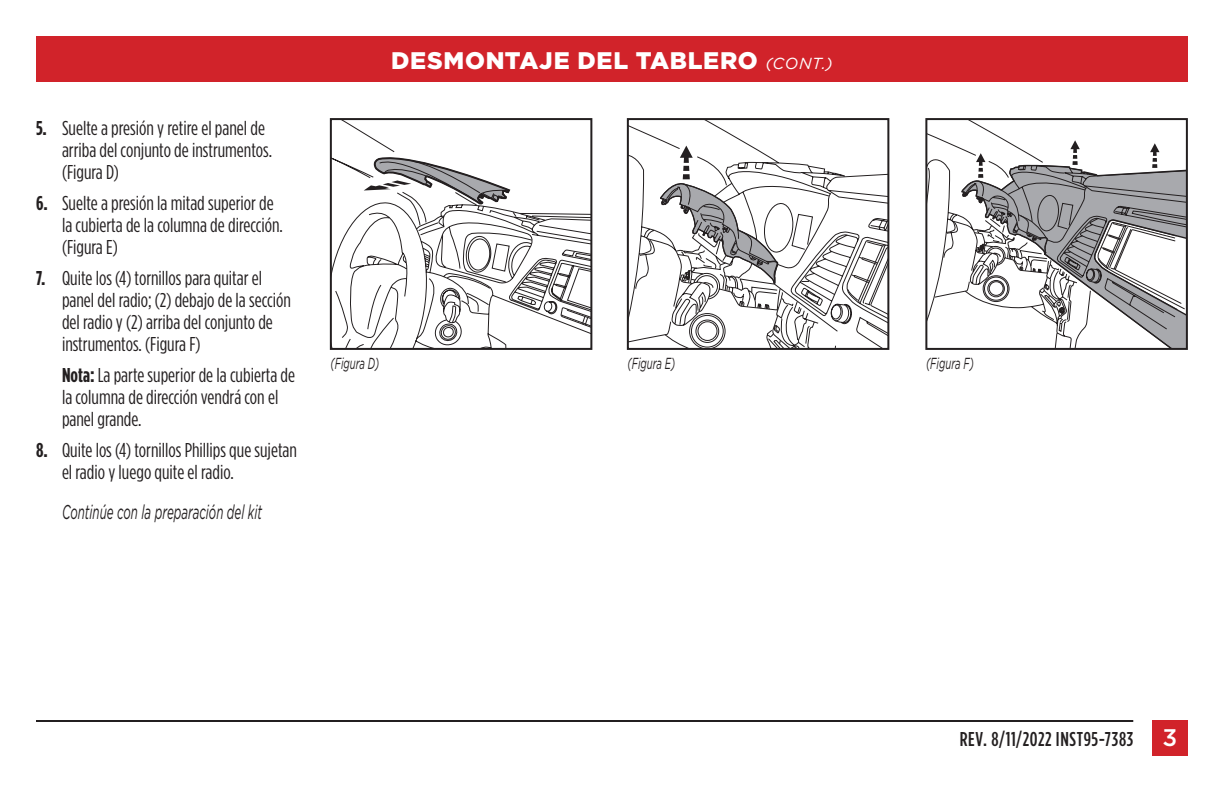
<style>
.page{position:relative;width:1224px;height:792px;background:#fff}
.page>*{position:absolute;margin:0;border:0;box-sizing:border-box;transform-origin:0 0}
.t1{font:900 24px "Gotham";letter-spacing:.03em;color:#fff}
.t2{font:20px/22px "Gotham Condensed";color:#231f20}
.t3{font:italic 20px "Gotham";color:#231f20;scale:.58 1}
.t4{font:500 20px "Gotham Condensed";letter-spacing:.03em;color:#231f20}
.t5{font:italic 16px "Gotham";color:#231f20;scale:.6 1}
.s1{font-weight:700}
.s2{font-weight:400;font-style:italic;font-size:16px}
.s3{font-family:"Gotham";font-size:24px;color:#fff}
</style>
<div class="page">
<div style="left:36px;top:36px;width:1152px;height:45px;background:#d1232a"></div>
<hr style="left:36px;top:720px;width:1097px;height:2px;background:#231f20">
<div style="left:1152px;top:720px;width:36px;height:36px;background:#d1232a"></div>
<svg style="left:928px;top:121px;width:77px;height:59px"></svg>
<svg style="left:928px;top:180px;width:34px;height:139px"></svg>
<svg style="left:962px;top:140px;width:223px;height:207px"></svg>
<div style="left:925px;top:118px;width:263px;height:232px;border:2px solid #231f20"></div>
<svg style="left:630px;top:146px;width:256px;height:201px"></svg>
<div style="left:627px;top:118px;width:262px;height:232px;border:2px solid #231f20"></div>
<svg style="left:333px;top:121px;width:256px;height:226px"></svg>
<div style="left:330px;top:118px;width:262px;height:232px;border:2px solid #231f20"></div>
<p class="t2" style="left:62px;top:117px;width:212px;text-indent:-26px"><span class="s1">5.</span> Suelte a presión y retire el panel de arriba del conjunto de instrumentos. (Figura D)</p>
<p class="t2" style="left:62px;top:192px;width:222px;text-indent:-26px"><span class="s1">6.</span> Suelte a presión la mitad superior de la cubierta de la columna de dirección. (Figura E)</p>
<p class="t2" style="left:62px;top:267px;width:230px;text-indent:-26px"><span class="s1">7.</span> Quite los (4) tornillos para quitar el panel del radio; (2) debajo de la sección del radio y (2) arriba del conjunto de instrumentos. (Figura F)</p>
<p class="t2" style="left:62px;top:364px;width:235px"><span class="s1">Nota:</span> La parte superior de la cubierta de la columna de dirección vendrá con el panel grande.</p>
<p class="t2" style="left:62px;top:439px;width:236px;text-indent:-26px"><span class="s1">8.</span> Quite los (4) tornillos Phillips que sujetan el radio y luego quite el radio.</p>
<p class="t3" style="left:62px;top:501px;width:347px">Continúe con la preparación del kit</p>
<p class="t1" style="left:391px;top:47px;width:443px">DESMONTAJE DEL TABLERO <span class="s2">(CONT.)</span></p>
<p class="t5" style="left:331px;top:354px;width:83px">(Figura D)</p>
<p class="t5" style="left:628px;top:354px;width:81px">(Figura E)</p>
<p class="t5" style="left:926px;top:354px;width:81px">(Figura F)</p>
<p class="t4" style="left:960px;top:728px;width:219px">REV. 8/11/2022 INST95-7383 <span class="s3">3</span></p>
</div>
